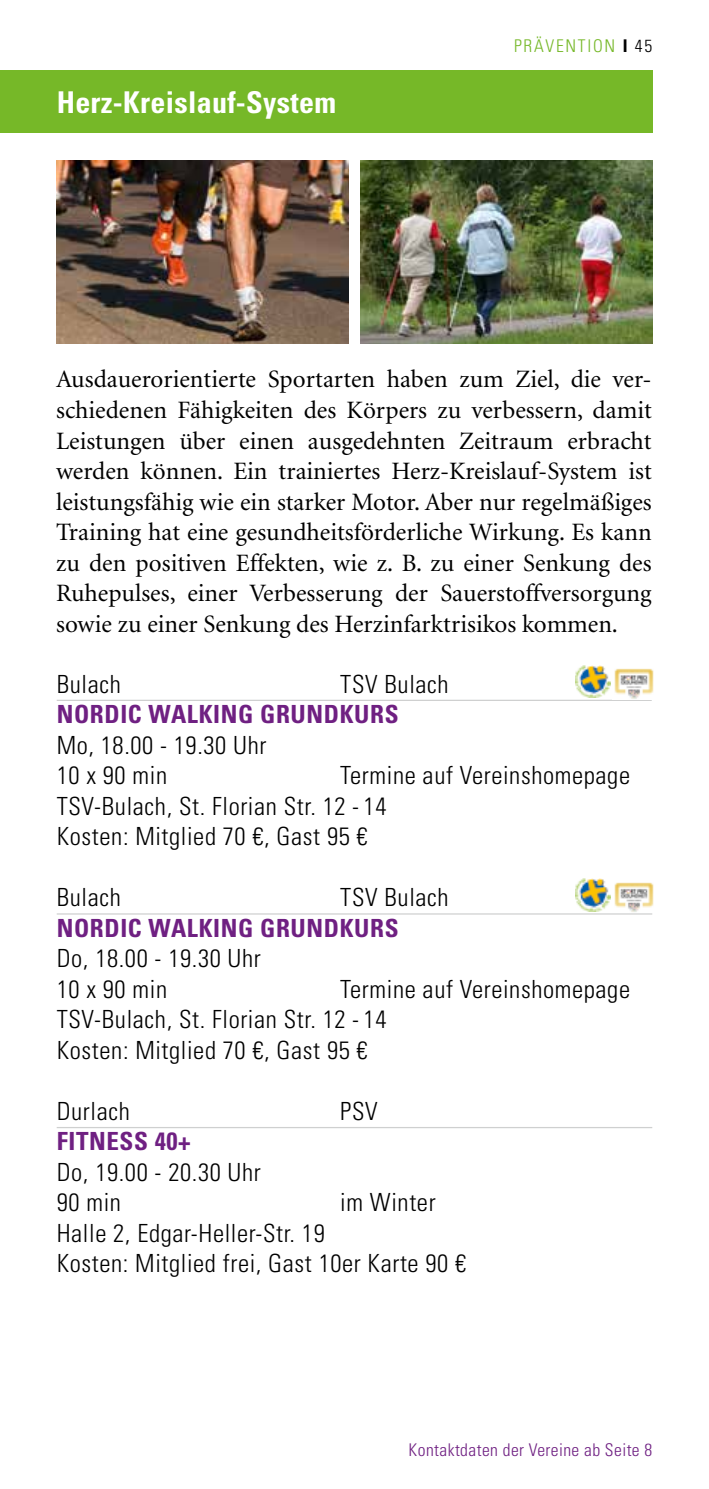
<style>
.page{position:relative;width:709px;height:1489px;background:#fff}
.page>*{position:absolute;margin:0;border:0;box-sizing:border-box;transform-origin:0 0}
.t1{font:700 condensed 30px "Univers LT";letter-spacing:.01em;color:#fff}
.t2{font:25px/30.5px "Minion LT";color:#000;text-align:justify}
.t3{font:300 condensed 25px/30.5px "Univers LT";letter-spacing:.025em;color:#000}
.t4{font:700 condensed 25px "Univers LT";letter-spacing:.025em;color:#6f2082}
.t5{font:300 condensed 17.5px "Univers LT";letter-spacing:.025em;color:#6f2082}
.t6{font:300 condensed 17.5px "Univers LT";letter-spacing:.1em;color:#76b828}
.s1{font-weight:700;color:#000}
.s2{color:#000}
</style>
<div class="page">
<div style="left:0;top:71px;width:652px;height:62px;background:#76b828"></div>
<img style="left:360px;top:160px;width:292px;height:183px">
<img style="left:56px;top:160px;width:292px;height:183px">
<hr style="left:57px;top:699px;width:594px;height:2px;background:#cfd0d0">
<hr style="left:57px;top:913px;width:595px;height:1px;background:#cfd0d0">
<hr style="left:57px;top:1126px;width:595px;height:2px;background:#cfd0d0">
<img style="left:575px;top:665px;width:35px;height:32px">
<img style="left:614px;top:668px;width:40px;height:31px">
<img style="left:575px;top:878px;width:35px;height:33px">
<img style="left:614px;top:882px;width:40px;height:30px">
<p class="t1" style="left:57px;top:84px;width:281px">HERZ-KREISLAUF-SYSTEM</p>
<p class="t6" style="left:514px;top:35px;width:140px">Prävention <span class="s1">I</span> <span class="s2">45</span></p>
<p class="t2" style="left:56px;top:365px;width:597px">Ausdauerorientierte Sportarten haben zum Ziel, die ver&shy;schiedenen Fähigkeiten des Körpers zu verbessern, damit Leistungen über einen ausgedehnten Zeitraum erbracht werden können. Ein trainiertes Herz-Kreislauf-System ist leistungsfähig wie ein starker Motor. Aber nur regelmäßiges Training hat eine gesundheitsförderliche Wirkung. Es kann zu den positiven Effekten, wie z. B. zu einer Senkung des Ruhepulses, einer Verbesserung der Sauerstoffversorgung sowie zu einer Senkung des Herzinfarktrisikos kommen.</p>
<p class="t3" style="left:57px;top:668px;width:66px">Bulach</p>
<p class="t3" style="left:340px;top:668px;width:110px">TSV Bulach</p>
<p class="t4" style="left:57px;top:699px;width:340px">NORDIC WALKING GRUNDKURS</p>
<p class="t3" style="left:57px;top:729px;width:211px">Mo, 18.00 - 19.30 Uhr<br>10 x 90 min</p>
<p class="t3" style="left:57px;top:760px;width:575px;text-indent:283px">Termine auf Vereinshomepage<br>TSV-Bulach, St. Florian Str. 12 - 14<br>Kosten: Mitglied 70 €, Gast 95 €</p>
<p class="t3" style="left:57px;top:882px;width:66px">Bulach</p>
<p class="t3" style="left:340px;top:882px;width:110px">TSV Bulach</p>
<p class="t4" style="left:57px;top:912px;width:340px">NORDIC WALKING GRUNDKURS</p>
<p class="t3" style="left:57px;top:943px;width:206px">Do, 18.00 - 19.30 Uhr<br>10 x 90 min</p>
<p class="t3" style="left:57px;top:973px;width:575px;text-indent:283px">Termine auf Vereinshomepage<br>TSV-Bulach, St. Florian Str. 12 - 14<br>Kosten: Mitglied 70 €, Gast 95 €</p>
<p class="t3" style="left:57px;top:1095px;width:75px">Durlach</p>
<p class="t3" style="left:340px;top:1095px;width:38px">PSV</p>
<p class="t4" style="left:57px;top:1126px;width:136px">FITN ESS 40+</p>
<p class="t3" style="left:57px;top:1156px;width:206px">Do, 19.00 - 20.30 Uhr<br>90 min</p>
<p class="t3" style="left:340px;top:1187px;width:97px">im Winter</p>
<p class="t3" style="left:57px;top:1217px;width:411px">Halle 2, Edgar-Heller-Str. 19<br>Kosten: Mitglied frei, Gast 10er Karte 90 €</p>
<p class="t5" style="left:408px;top:1438px;width:245px">Kontaktdaten der Vereine ab Seite 8</p>
</div>
